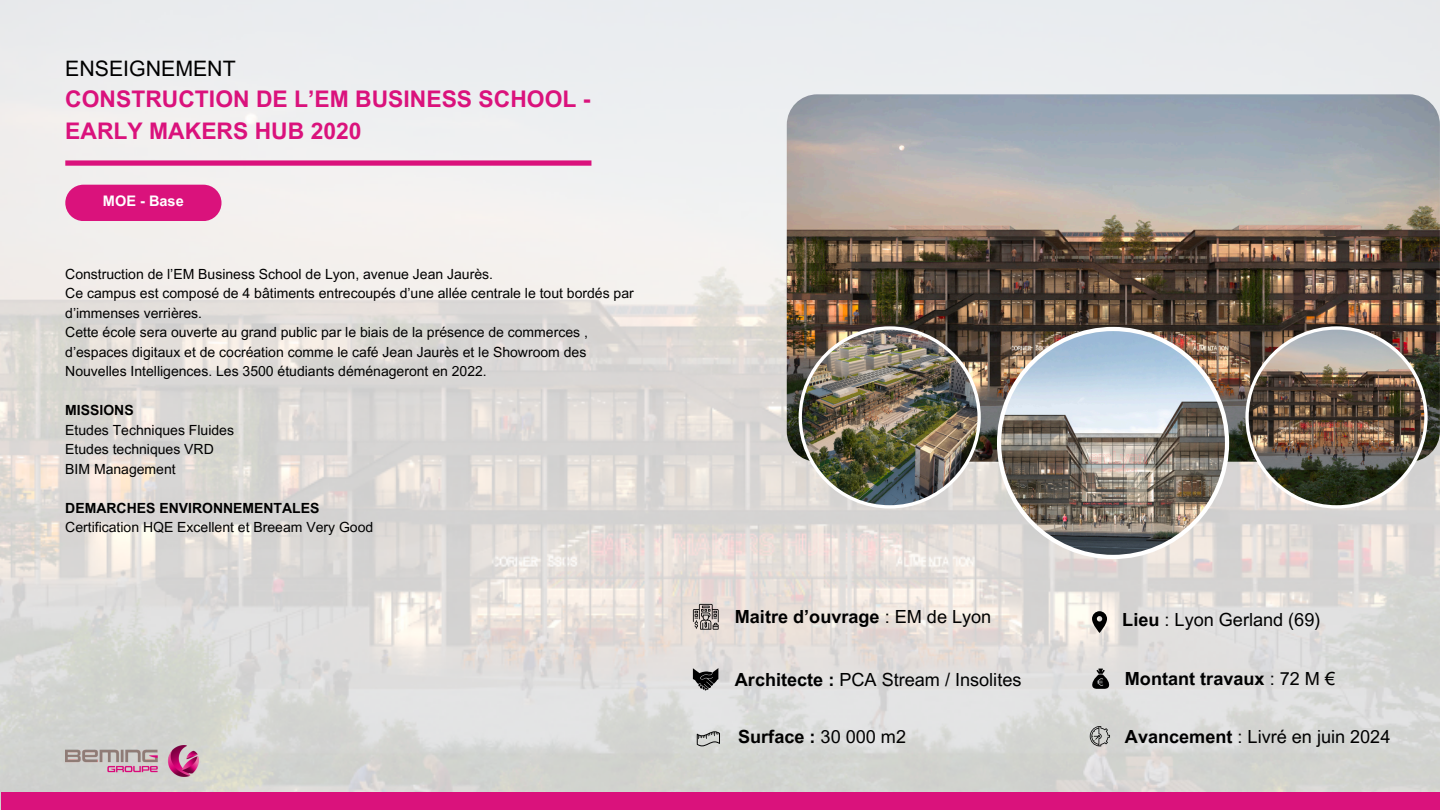
<style>
.page{position:relative;width:1440px;height:810px;background:#fff}
.page>*{position:absolute;margin:0;border:0;box-sizing:border-box;transform-origin:0 0}
.t1{font:700 22.9px/31.5px "Arial MT Pro";color:#da127c}
.t2{font:21.3px "Arial MT Pro";color:#000}
.t3{font:18.1px "Arial MT Pro";color:#000}
.t4{font:700 18.1px "Arial MT Pro";color:#000}
.t5{font:700 14.5px "Arial MT Pro";color:#fff}
.t6{font:14px/19.5px "Arial MT Pro";color:#000}
.t7{font:700 14px "Arial MT Pro";color:#000}
.s1{font-weight:400}
.s2{font-weight:700}
</style>
<div class="page">
<img style="left:0;top:0;width:1440px;height:810px">
<div style="left:65px;top:160px;width:526px;height:6px;background:#da127c"></div>
<div style="left:1px;top:792px;width:1439px;height:18px;background:#da127c"></div>
<svg style="left:693px;top:604px;width:25px;height:25px"></svg>
<svg style="left:1092px;top:611px;width:15px;height:22px"></svg>
<svg style="left:693px;top:668px;width:25px;height:23px"></svg>
<svg style="left:1092px;top:669px;width:17px;height:20px"></svg>
<svg style="left:697px;top:731px;width:23px;height:15px"></svg>
<svg style="left:1090px;top:726px;width:20px;height:20px"></svg>
<div style="left:65px;top:185px;width:157px;height:36px;background:#da127c;border-radius:18px"></div>
<img style="left:787px;top:94px;width:653px;height:368px;border-radius:30px">
<img style="left:997px;top:327px;width:232px;height:232px">
<img style="left:799px;top:326px;width:182px;height:183px">
<img style="left:1245px;top:326px;width:183px;height:183px">
<img style="left:65px;top:745px;width:133px;height:31px">
<p class="t2" style="left:65px;top:60px;width:172px">ENSEIGNEMENT</p>
<p class="t1" style="left:65px;top:86px;width:527px">CONSTRUCTION DE L’EM BUSINESS SCHOOL -<br>EARLY MAKERS HUB 2020</p>
<h3 class="t5" style="left:103px;top:195px;width:82px">MOE - Base</h3>
<p class="t6" style="left:65px;top:266px;width:429px">Construction de l’EM Business School de Lyon, avenue Jean Jaurès.</p>
<p class="t6" style="left:65px;top:285px;width:570px">Ce campus est composé de 4 bâtiments entrecoupés d’une allée centrale le tout bordés par d’immenses verrières.</p>
<p class="t6" style="left:65px;top:324px;width:524px;text-align:justify">Cette école sera ouverte au grand public par le biais de la présence de commerces , d’espaces digitaux et de cocréation comme le café Jean Jaurès et le Showroom des Nouvelles Intelligences. Les 3500 étudiants déménageront en 2022.</p>
<p class="t7" style="left:65px;top:405px;width:70px">MISSIONS</p>
<p class="t6" style="left:65px;top:422px;width:170px">Etudes Techniques Fluides</p>
<p class="t6" style="left:65px;top:441px;width:150px">Etudes techniques VRD</p>
<p class="t6" style="left:65px;top:461px;width:112px">BIM Management</p>
<p class="t7" style="left:65px;top:503px;width:256px">DEMARCHES ENVIRONNEMENTALES</p>
<p class="t6" style="left:65px;top:519px;width:309px">Certification HQE Excellent et Breeam Very Good</p>
<p class="t4" style="left:735px;top:609px;width:258px">Maitre d’ouvrage <span class="s1">: EM de Lyon</span></p>
<p class="t3" style="left:1122px;top:613px;width:200px"><span class="s2">Lieu</span> : Lyon Gerland (69)</p>
<h3 class="t3" style="left:735px;top:672px;width:288px"><span class="s2">Architecte :</span> PCA Stream / Insolites</h3>
<p class="t4" style="left:1125px;top:672px;width:212px">Montant travaux <span class="s1">: 72 M €</span></p>
<h3 class="t4" style="left:738px;top:730px;width:169px">Surface : <span class="s1">30 000 m2</span></h3>
<p class="t3" style="left:1125px;top:730px;width:267px"><span class="s2">Avancement</span> : Livré en juin 2024</p>
</div>
